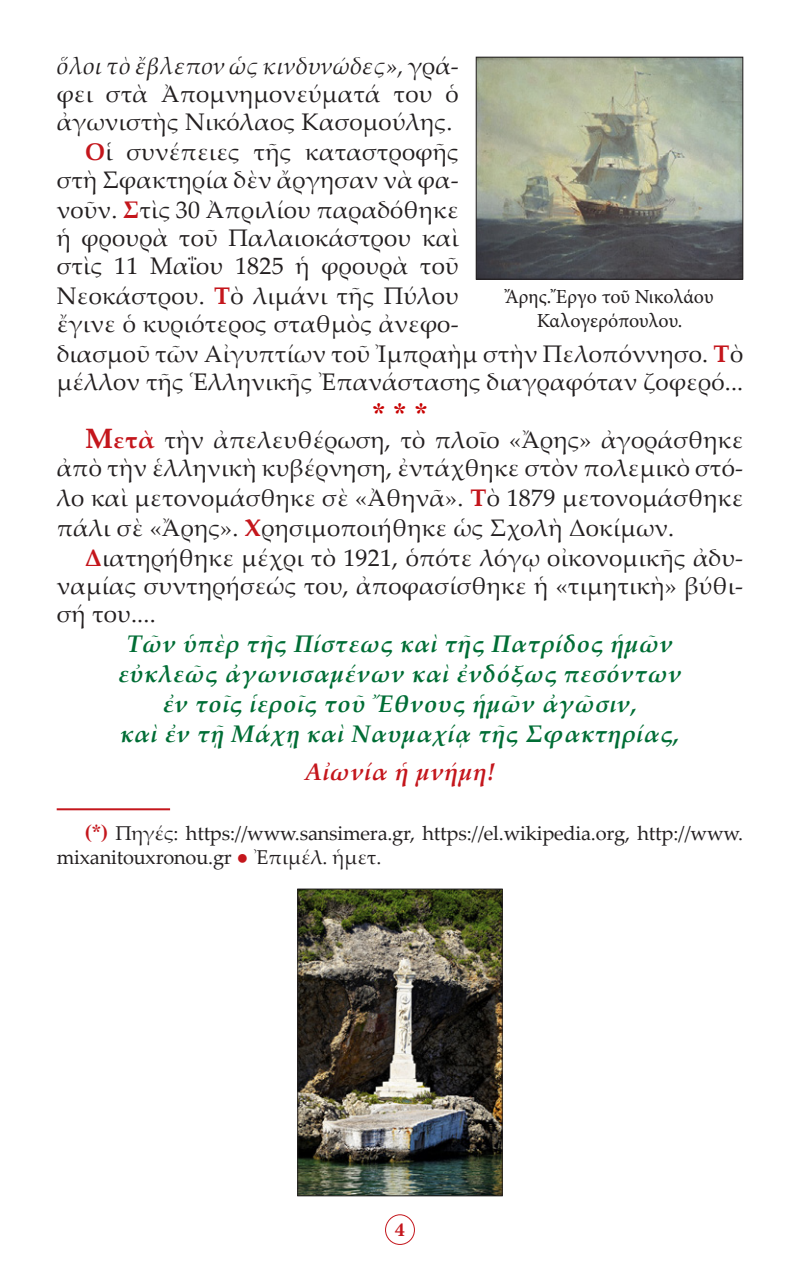
<style>
.page{position:relative;width:800px;height:1270px;background:#fff}
.page>*{position:absolute;margin:0;border:0;box-sizing:border-box;transform-origin:0 0}
.Asteriskoi{font:28px "CTOS New Times Bold Test 1";color:#c80000}
.Asteriskoi-2{font:24px/28.8px "Palatino Linotype";letter-spacing:.01em;color:#231f20;text-align:justify}
.t1{font:italic 700 24px "Palatino Linotype";letter-spacing:.03em;color:#006d35}
.t2{font:italic 700 24px "Palatino Linotype";letter-spacing:.03em;color:#c4161c}
.t3{font:20px/24px "Palatino Linotype";letter-spacing:-.01em;color:#231f20}
.t4{font:20px/24px "Minion Pro";letter-spacing:-.005em;color:#231f20;text-align:center}
.t5{font:700 20px "Minion Pro";color:#c4161c}
.s1{font-style:italic}
.s2{font-weight:700;color:#c4161c}
.s3{font-weight:700;font-size:28px;color:#c4161c}
.s4{font-family:"CTOS New Times Bold Test 1";color:#c4161c}
</style>
<div class="page">
<div style="left:385px;top:1214px;width:30px;height:31px;border:1px solid #c4161c;border-radius:50%"></div>
<hr style="left:57px;top:808px;width:113px;height:2px;background:#c4161c">
<img style="left:478px;top:59px;width:263px;height:219px">
<div style="left:476px;top:57px;width:267px;height:223px;border:1px solid #231f20"></div>
<img style="left:299px;top:891px;width:202px;height:303px">
<div style="left:297px;top:889px;width:206px;height:307px;border:1px solid #231f20"></div>
<p class="Asteriskoi-2" style="left:57px;top:51px;width:404px;line-height:28px"><span class="s1">ὅλοι τὸ ἔβλεπον ὡς κινδυνώδες»,</span> γρά&shy;φει στὰ Ἀπομνημονεύματά του ὁ ἀγωνιστὴς Νικόλαος Κασομούλης.</p>
<p class="Asteriskoi-2" style="left:57px;top:137px;width:688px;text-align:left;text-indent:28px"><span class="s2">Ο</span>ἱ συνέπειες τῆς καταστροφῆς<br>στὴ Σφακτηρία δὲν ἄργησαν νὰ φα-<br>νοῦν. <span class="s2">Σ</span>τὶς 30 Ἀπριλίου παραδόθηκε<br>ἡ φρουρὰ τοῦ Παλαιοκάστρου καὶ<br>στὶς 11 Μαΐου 1825 ἡ φρουρὰ τοῦ<br>Νεοκάστρου. <span class="s2">Τ</span>ὸ λιμάνι τῆς Πύλου<br>ἔγινε ὁ κυριότερος σταθμὸς ἀνεφο-<br>διασμοῦ τῶν Αἰγυπτίων τοῦ Ἰμπραὴμ στὴν Πελοπόννησο. <span class="s2">Τ</span>ὸ μέλλον τῆς Ἑλληνικῆς Ἐπανάστασης διαγραφόταν ζοφερό...</p>
<p class="Asteriskoi" style="left:372px;top:397px;width:57px">* * *</p>
<p class="Asteriskoi-2" style="left:57px;top:424px;width:688px;line-height:29.4px;text-indent:28px"><span class="s3">Μ</span><span class="s2">ετὰ</span> τὴν ἀπελευθέρωση, τὸ πλοῖο «Ἄρης» ἀγοράσθηκε ἀπὸ τὴν ἑλληνικὴ κυβέρνηση, ἐντάχθηκε στὸν πολεμικὸ στό&shy;λο καὶ μετονομάσθηκε σὲ «Ἀθηνᾶ». <span class="s2">Τ</span>ὸ 1879 μετονομάσθηκε πάλι σὲ «Ἄρης». <span class="s2">Χ</span>ρησιμοποιήθηκε ὡς Σχολὴ Δοκίμων.</p>
<p class="Asteriskoi-2" style="left:57px;top:543px;width:688px;line-height:28px;text-indent:28px"><span class="s2">Δ</span>ιατηρήθηκε μέχρι τὸ 1921, ὁπότε λόγῳ οἰκονομικῆς ἀδυ&shy;ναμίας συντηρήσεώς του, ἀποφασίσθηκε ἡ «τιμητικὴ» βύθι&shy;σή του....</p>
<p class="t1" style="left:127px;top:627px;width:548px">Τῶν ὑπὲρ τῆς Πίστεως καὶ τῆς Πατρίδος ἡμῶν</p>
<p class="t1" style="left:118px;top:657px;width:565px">εὐκλεῶς ἀγωνισαμένων καὶ ἐνδόξως πεσόντων</p>
<p class="t1" style="left:163px;top:687px;width:476px">ἐν τοῖς ἱεροῖς τοῦ Ἔθνους ἡμῶν ἀγῶσιν,</p>
<p class="t1" style="left:120px;top:717px;width:561px">καὶ ἐν τῇ Μάχῃ καὶ Ναυμαχίᾳ τῆς Σφακτηρίας,</p>
<p class="t2" style="left:305px;top:755px;width:192px">Αἰωνία ἡ μνήμη!</p>
<p class="t3" style="left:57px;top:821px;width:688px;text-indent:28px"><span class="s4">(*)</span> Πηγές: https://www.sansimera.gr, https://el.wikipedia.org, http://www. mixanitouxronou.gr <span class="s2">●</span> Ἐπιμέλ. ἡμετ.</p>
<p class="t4" style="left:505px;top:284px;width:210px">Ἄρης. Ἔργο τοῦ Νικολάου<br>Καλογερόπουλου.</p>
<p class="t5" style="left:395px;top:1216px;width:11px">4</p>
</div>
